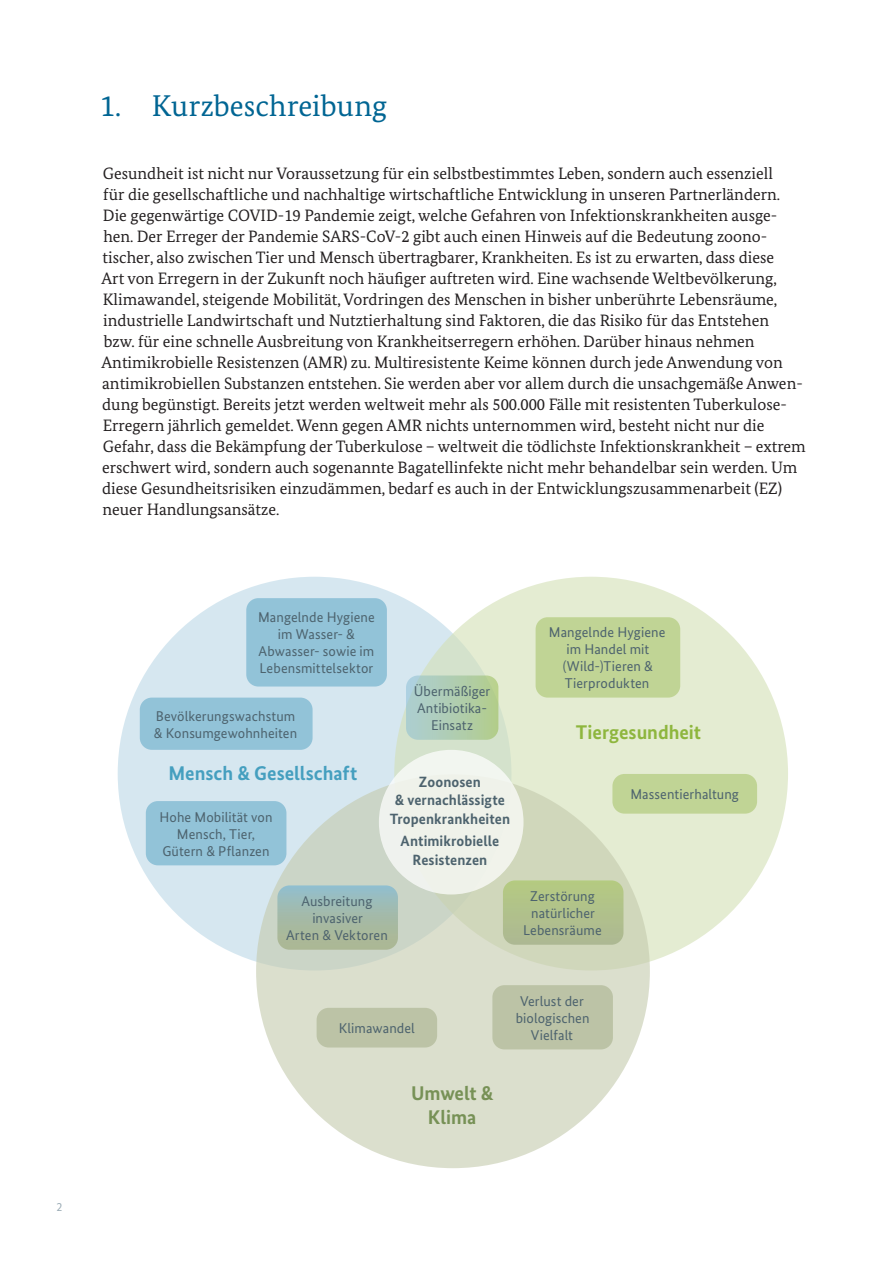
<style>
.page{position:relative;width:893px;height:1263px;background:#fff}
.page>*{position:absolute;margin:0;border:0;box-sizing:border-box;transform-origin:0 0}
.t1{font:30px "Bundes Serif";letter-spacing:.005em;color:#006593}
.t2{font:700 19.8px "Bundes Sans";color:#459fbf}
.t3{font:700 19.8px "Bundes Sans";color:#8eb63e}
.t4{font:700 19.8px/24.2px "Bundes Sans";color:#779156;text-align:center}
.t5{font:16.5px/21px "Bundes Serif";color:#231f20}
.t6{font:700 14.85px/18.5px "Bundes Sans";letter-spacing:.005em;color:#4d636e;text-align:center}
.t7{font:14.1px/17px "Bundes Sans";letter-spacing:.005em;color:#4d636e;text-align:center}
.t8{font:12px "Bundes Sans";color:#99aab4}
</style>
<div class="page">
<div style="left:118px;top:577px;width:393px;height:393px;background:#d6e7f0;border-radius:50%"></div>
<div style="left:394px;top:577px;width:394px;height:393px;background:linear-gradient(to right,#d9e5ce,#e8efd4);border-radius:50%"></div>
<div style="left:256px;top:774px;width:394px;height:394px;background:linear-gradient(to right,#d6dccd,#d8dcc5);border-radius:50%"></div>
<svg style="left:406px;top:675px;width:92px;height:65px;background:#b0ceb1"></svg>
<div style="left:379px;top:750px;width:144px;height:144px;background:#eff2ea;border-radius:50%"></div>
<div style="left:246px;top:598px;width:141px;height:88px;background:#92c3d8;border-radius:12px"></div>
<div style="left:536px;top:617px;width:144px;height:81px;background:#c0d495;border-radius:12px"></div>
<div style="left:140px;top:698px;width:173px;height:52px;background:#92c3d8;border-radius:12px"></div>
<div style="left:146px;top:801px;width:140px;height:64px;background:#92c3d8;border-radius:12px"></div>
<svg style="left:277px;top:885px;width:121px;height:65px;background:#a3bbab"></svg>
<svg style="left:503px;top:880px;width:120px;height:65px;background:#b1c18b"></svg>
<div style="left:492px;top:985px;width:121px;height:64px;background:#bcc3a6;border-radius:12px"></div>
<div style="left:317px;top:1008px;width:120px;height:39px;background:#bcc3a6;border-radius:12px"></div>
<div style="left:612px;top:774px;width:145px;height:40px;background:#c0d495;border-radius:12px"></div>
<p class="t8" style="left:57px;top:1199px;width:7px">2</p>
<h2 class="t1" style="left:100px;top:87px;width:288px">1. Kurzbeschreibung</h2>
<p class="t5" style="left:102px;top:163px;width:706px">Gesundheit ist nicht nur Voraussetzung für ein selbstbestimmtes Leben, sondern auch essenziell<br>für die gesellschaftliche und nachhaltige wirtschaftliche Entwicklung in unseren Partnerländern.<br>Die gegenwärtige COVID-19 Pandemie zeigt, welche Gefahren von Infektionskrankheiten ausge&shy;hen. Der Erreger der Pandemie SARS-CoV-2 gibt auch einen Hinweis auf die Bedeutung zoono&shy;tischer, also zwischen Tier und Mensch übertragbarer, Krankheiten. Es ist zu erwarten, dass diese<br>Art von Erregern in der Zukunft noch häufiger auftreten wird. Eine wachsende Weltbevölkerung, Klimawandel, steigende Mobilität, Vordringen des Menschen in bisher unberührte Lebensräume, industrielle Landwirtschaft und Nutztierhaltung sind Faktoren, die das Risiko für das Entstehen<br>bzw. für eine schnelle Ausbreitung von Krankheitserregern erhöhen. Darüber hinaus nehmen Antimikrobielle Resistenzen (AMR) zu. Multiresistente Keime können durch jede Anwendung von antimikrobiellen Substanzen entstehen. Sie werden aber vor allem durch die unsachgemäße Anwen&shy;dung begünstigt. Bereits jetzt werden weltweit mehr als 500.000 Fälle mit resistenten Tuberkulose-Erregern jährlich gemeldet. Wenn gegen AMR nichts unternommen wird, besteht nicht nur die Gefahr, dass die Bekämpfung der Tuberkulose – weltweit die tödlichste Infektionskrankheit – extrem erschwert wird, sondern auch sogenannte Bagatellinfekte nicht mehr behandelbar sein werden. Um diese Gesundheitsrisiken einzudämmen, bedarf es auch in der Entwicklungszusammenarbeit (EZ) neuer Handlungsansätze.</p>
<p class="t7" style="left:258px;top:609px;width:118px">Mangelnde Hygiene im Wasser- &amp;<br>Abwasser- sowie im<br>Lebensmittelsektor</p>
<p class="t7" style="left:154px;top:707px;width:145px;text-align:left">Bevölkerungswachstum &amp; Konsumgewohnheiten</p>
<p class="t2" style="left:168px;top:761px;width:190px">Mensch &amp; Gesellschaft</p>
<p class="t7" style="left:159px;top:808px;width:115px">Hohe Mobilität von<br>Mensch, Tier,<br>Gütern &amp; Pflanzen</p>
<p class="t7" style="left:414px;top:683px;width:78px">Übermäßiger<br>Antibiotika-<br>Einsatz</p>
<p class="t6" style="left:390px;top:772px;width:122px">Zoonosen<br>&amp; vernachlässigte<br>Tropenkrankheiten</p>
<p class="t6" style="left:401px;top:832px;width:100px">Antimikrobielle<br>Resistenzen</p>
<p class="t7" style="left:286px;top:893px;width:103px">Ausbreitung invasiver<br>Arten &amp; Vektoren</p>
<p class="t7" style="left:549px;top:624px;width:118px">Mangelnde Hygiene im Handel mit (Wild-)Tieren &amp;<br>Tierprodukten</p>
<p class="t3" style="left:576px;top:720px;width:127px">Tiergesundheit</p>
<p class="t7" style="left:630px;top:786px;width:110px">Massentierhaltung</p>
<p class="t7" style="left:523px;top:888px;width:80px">Zerstörung natürlicher<br>Lebensräume</p>
<p class="t7" style="left:339px;top:1020px;width:78px">Klimawandel</p>
<p class="t4" style="left:411px;top:1081px;width:84px">Umwelt &amp;<br>Klima</p>
<p class="t7" style="left:516px;top:992px;width:75px">Verlust der biologischen<br>Vielfalt</p>
</div>
